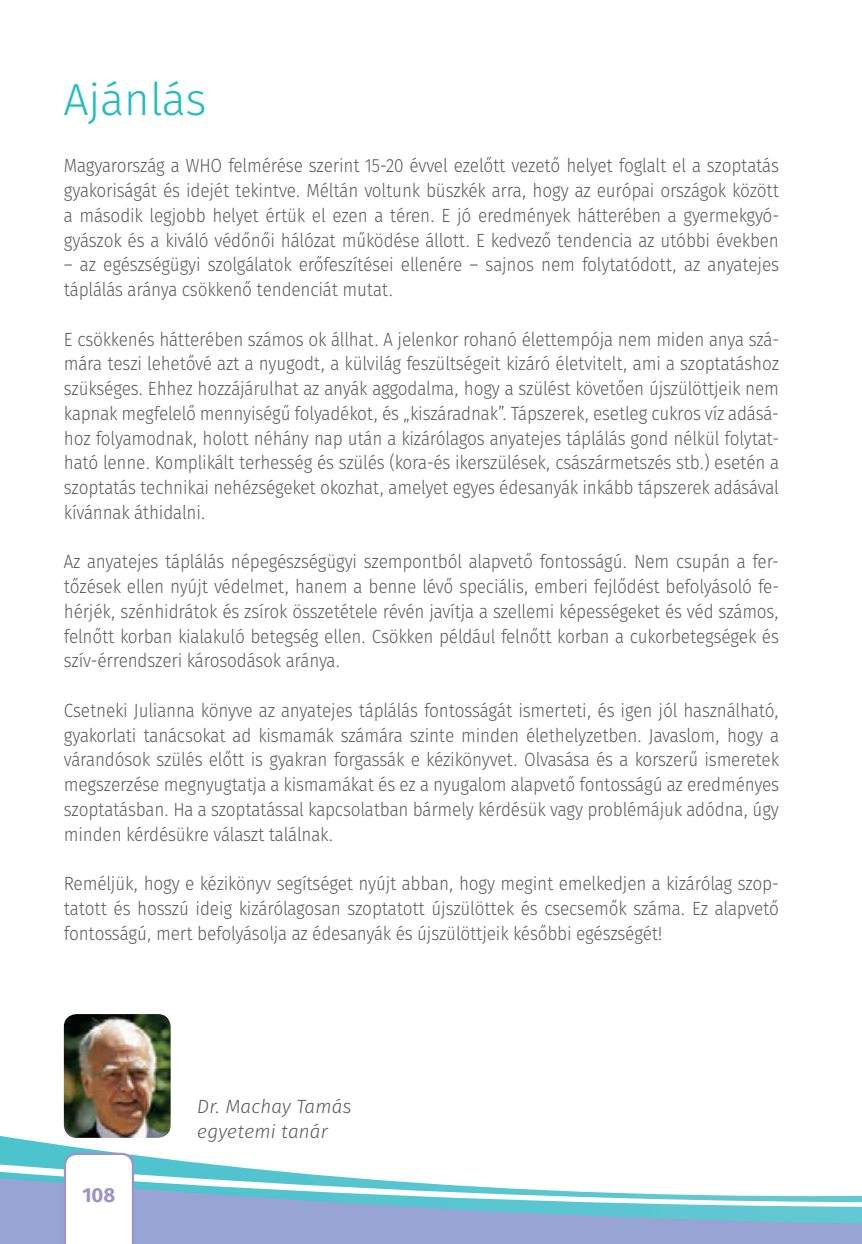
<style>
.page{position:relative;width:862px;height:1244px;background:#fff}
.page>*{position:absolute;margin:0;border:0;box-sizing:border-box;transform-origin:0 0}
.t1{font:45px "Fira Sans OT Light";color:#1ebdc2}
.t2{font:700 20.25px "Fira Sans OT";color:#9a94c8}
.t3{font:19.12px/24.8px "Fira Sans OT Light";letter-spacing:-.01em;color:#57585a;text-align:justify;scale:.9 1}
.t4{font:italic 19.12px/24.8px "Fira Sans OT Light";color:#57585a}
</style>
<div class="page">
<svg style="left:0;top:1014px;width:861px;height:230px"></svg>
<svg style="left:64px;top:1152px;width:70px;height:92px"></svg>
<img style="left:64px;top:1014px;width:106px;height:124px;border-radius:13px">
<h1 class="t1" style="left:64px;top:82px;width:144px">Ajánlás</h1>
<p class="t3" style="left:64px;top:155px;width:795px">Magyarország a WHO felmérése szerint 15-20 évvel ezelőtt vezető helyet foglalt el a szoptatás gyakoriságát és idejét tekintve. Méltán voltunk büszkék arra, hogy az európai országok között a második legjobb helyet értük el ezen a téren. E jó eredmények hátterében a gyermekgyó&shy;gyászok és a kiváló védőnői hálózat működése állott. E kedvező tendencia az utóbbi években</p>
<p class="t3" style="left:64px;top:254px;width:795px">– az egészségügyi szolgálatok erőfeszítései ellenére – sajnos nem folytatódott, az anyatejes táplálás aránya csökkenő tendenciát mutat.</p>
<p class="t3" style="left:64px;top:328px;width:795px">E csökkenés hátterében számos ok állhat. A jelenkor rohanó élettempója nem miden anya szá&shy;mára teszi lehetővé azt a nyugodt, a külvilág feszültségeit kizáró életvitelt, ami a szoptatáshoz szükséges. Ehhez hozzájárulhat az anyák aggodalma, hogy a szülést követően újszülöttjeik nem kapnak megfelelő mennyiségű folyadékot, és „kiszáradnak”. Tápszerek, esetleg cukros víz adásá&shy;hoz folyamodnak, holott néhány nap után a kizárólagos anyatejes táplálás gond nélkül folytat&shy;ható lenne. Komplikált terhesség és szülés (kora-és ikerszülések, császármetszés stb.) esetén a szoptatás technikai nehézségeket okozhat, amelyet egyes édesanyák inkább tápszerek adásával kívánnak áthidalni.</p>
<p class="t3" style="left:64px;top:551px;width:795px">Az anyatejes táplálás népegészségügyi szempontból alapvető fontosságú. Nem csupán a fer&shy;tőzések ellen nyújt védelmet, hanem a benne lévő speciális, emberi fejlődést befolyásoló fe&shy;hérjék, szénhidrátok és zsírok összetétele révén javítja a szellemi képességeket és véd számos, felnőtt korban kialakuló betegség ellen. Csökken például felnőtt korban a cukorbetegségek és szív-érrendszeri károsodások aránya.</p>
<p class="t3" style="left:64px;top:699px;width:795px">Csetneki Julianna könyve az anyatejes táplálás fontosságát ismerteti, és igen jól használható, gyakorlati tanácsokat ad kismamák számára szinte minden élethelyzetben. Javaslom, hogy a várandósok szülés előtt is gyakran forgassák e kézikönyvet. Olvasása és a korszerű ismeretek megszerzése megnyugtatja a kismamákat és ez a nyugalom alapvető fontosságú az eredményes szoptatásban. Ha a szoptatással kapcsolatban bármely kérdésük vagy problémájuk adódna, úgy minden kérdésükre választ találnak.</p>
<p class="t3" style="left:64px;top:873px;width:795px">Reméljük, hogy e kézikönyv segítséget nyújt abban, hogy megint emelkedjen a kizárólag szop&shy;tatott és hosszú ideig kizárólagosan szoptatott újszülöttek és csecsemők száma. Ez alapvető fontosságú, mert befolyásolja az édesanyák és újszülöttjeik későbbi egészségét!</p>
<p class="t2" style="left:83px;top:1187px;width:34px">108</p>
<p class="t4" style="left:197px;top:1095px;width:156px">Dr. Machay Tamás egyetemi tanár</p>
</div>
